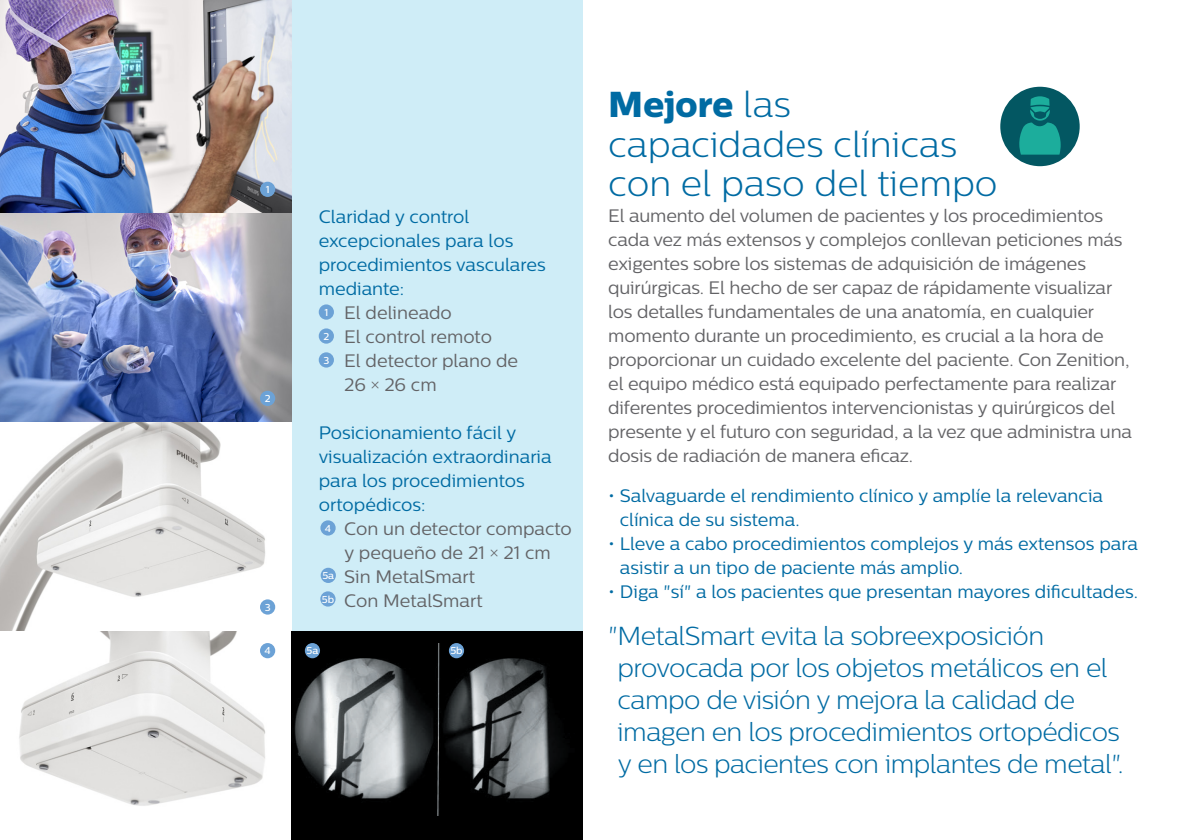
<style>
.page{position:relative;width:1191px;height:840px;background:#fff}
.page>*{position:absolute;margin:0;border:0;box-sizing:border-box;transform-origin:0 0}
._03_Introduction{font:300 36px/39.2px "Centrale Sans";color:#006ba3}
._01_Body_Copy{font:300 26px/32px "Centrale Sans";letter-spacing:-.02em;color:#006ba3}
._01_Body_Copy-2{font:18px/24px "Centrale Sans";letter-spacing:-.01em;color:#636366}
._01_Body_Copy-3{font:18px/24px "Centrale Sans";color:#006ba3}
._02_Body_Heading{font:18px/24px "Centrale Sans";color:#006ba3}
._01_Body_Copy-4{font:500 10px "Centrale Sans";color:#fff}
.s1{font-weight:300}
.s2{font-family:"Centrale Sans X Bold";font-weight:400}
</style>
<div class="page">
<div style="left:0;top:0;width:583px;height:839px;background:#cfedf7"></div>
<div style="left:1000px;top:87px;width:79px;height:79px;background:#035762;border-radius:50%"></div>
<svg style="left:1019px;top:96px;width:41px;height:58px"></svg>
<div style="left:321px;top:567px;width:15px;height:15px;background:#6ca2d6;border-radius:50%"></div>
<div style="left:320px;top:591px;width:15px;height:15px;background:#6ca2d6;border-radius:50%"></div>
<img style="left:0;top:0;width:291px;height:839px">
<img style="left:0;top:213px;width:291px;height:209px">
<div style="left:291px;top:630px;width:292px;height:209px;background:#000"></div>
<img style="left:294px;top:643px;width:267px;height:171px">
<div style="left:319px;top:304px;width:15px;height:15px;background:#6ca2d6;border-radius:50%"></div>
<div style="left:260px;top:182px;width:15px;height:15px;background:#6ca2d6;border-radius:50%"></div>
<div style="left:319px;top:328px;width:15px;height:15px;background:#6ca2d6;border-radius:50%"></div>
<div style="left:260px;top:390px;width:15px;height:16px;background:#6ca2d6;border-radius:50%"></div>
<div style="left:320px;top:520px;width:16px;height:15px;background:#6ca2d6;border-radius:50%"></div>
<div style="left:260px;top:642px;width:15px;height:16px;background:#6ca2d6;border-radius:50%"></div>
<div style="left:319px;top:352px;width:15px;height:15px;background:#6ca2d6;border-radius:50%"></div>
<div style="left:260px;top:599px;width:15px;height:15px;background:#6ca2d6;border-radius:50%"></div>
<div style="left:305px;top:642px;width:15px;height:16px;background:#6ca2d6;border-radius:50%"></div>
<div style="left:449px;top:642px;width:15px;height:16px;background:#6ca2d6;border-radius:50%"></div>
<p class="_01_Body_Copy-4" style="left:266px;top:183px;width:5px">1</p>
<p class="_01_Body_Copy-4" style="left:265px;top:392px;width:7px">2</p>
<p class="_01_Body_Copy-4" style="left:265px;top:601px;width:7px">3</p>
<p class="_01_Body_Copy-4" style="left:264px;top:644px;width:8px">4</p>
<p class="_02_Body_Heading" style="left:319px;top:204px;width:228px">Claridad y control excepcionales para los procedimientos vasculares mediante:</p>
<p class="_01_Body_Copy-2" style="left:344px;top:300px;width:109px">El delineado</p>
<p class="_01_Body_Copy-2" style="left:344px;top:324px;width:149px">El control remoto</p>
<p class="_01_Body_Copy-2" style="left:344px;top:348px;width:175px">El detector plano de<br>26 <span class="s1">×</span> 26 cm</p>
<p class="_01_Body_Copy-3" style="left:319px;top:420px;width:234px">Posicionamiento fácil y visualización extraordinaria para los procedimientos ortopédicos:</p>
<p class="_01_Body_Copy-2" style="left:344px;top:516px;width:229px">Con un detector compacto y pequeño de 21 <span class="s1">×</span> 21 cm</p>
<p class="_01_Body_Copy-2" style="left:344px;top:564px;width:132px">Sin MetalSmart</p>
<p class="_01_Body_Copy-2" style="left:344px;top:588px;width:140px">Con MetalSmart</p>
<p class="_01_Body_Copy-4" style="left:324px;top:306px;width:5px">1</p>
<p class="_01_Body_Copy-4" style="left:323px;top:330px;width:7px">2</p>
<p class="_01_Body_Copy-4" style="left:323px;top:354px;width:7px">3</p>
<p class="_01_Body_Copy-4" style="left:325px;top:522px;width:8px">4</p>
<p class="_01_Body_Copy-4" style="left:322px;top:569px;width:13px">5a</p>
<p class="_01_Body_Copy-4" style="left:322px;top:593px;width:14px">5b</p>
<p class="_01_Body_Copy-4" style="left:306px;top:644px;width:13px">5a</p>
<p class="_01_Body_Copy-4" style="left:450px;top:644px;width:14px">5b</p>
<p class="_03_Introduction" style="left:608px;top:85px;width:391px"><span class="s2">Mejore</span> las capacidades clínicas con el paso del tiempo</p>
<p class="_01_Body_Copy-2" style="left:608px;top:203px;width:525px">El aumento del volumen de pacientes y los procedimientos cada vez más extensos y complejos conllevan peticiones más exigentes sobre los sistemas de adquisición de imágenes quirúrgicas. El hecho de ser capaz de rápidamente visualizar los detalles fundamentales de una anatomía, en cualquier momento durante un procedimiento, es crucial a la hora de proporcionar un cuidado excelente del paciente. Con Zenition, el equipo médico está equipado perfectamente para realizar diferentes procedimientos intervencionistas y quirúrgicos del presente y el futuro con seguridad, a la vez que administra una dosis de radiación de manera eficaz.</p>
<p class="_01_Body_Copy-3" style="left:620px;top:483px;width:485px;text-indent:-12px">• Salvaguarde el rendimiento clínico y amplíe la relevancia clínica de su sistema.</p>
<p class="_01_Body_Copy-3" style="left:620px;top:531px;width:519px;text-indent:-12px">• Lleve a cabo procedimientos complejos y más extensos para asistir a un tipo de paciente más amplio.</p>
<p class="_01_Body_Copy-3" style="left:608px;top:579px;width:531px">• Diga "sí" a los pacientes que presentan mayores dificultades.</p>
<p class="_01_Body_Copy" style="left:617px;top:618px;width:507px;text-indent:-9px">"MetalSmart evita la sobreexposición provocada por los objetos metálicos en el campo de visión y mejora la calidad de imagen en los procedimientos ortopédicos y en los pacientes con implantes de metal".</p>
</div>
